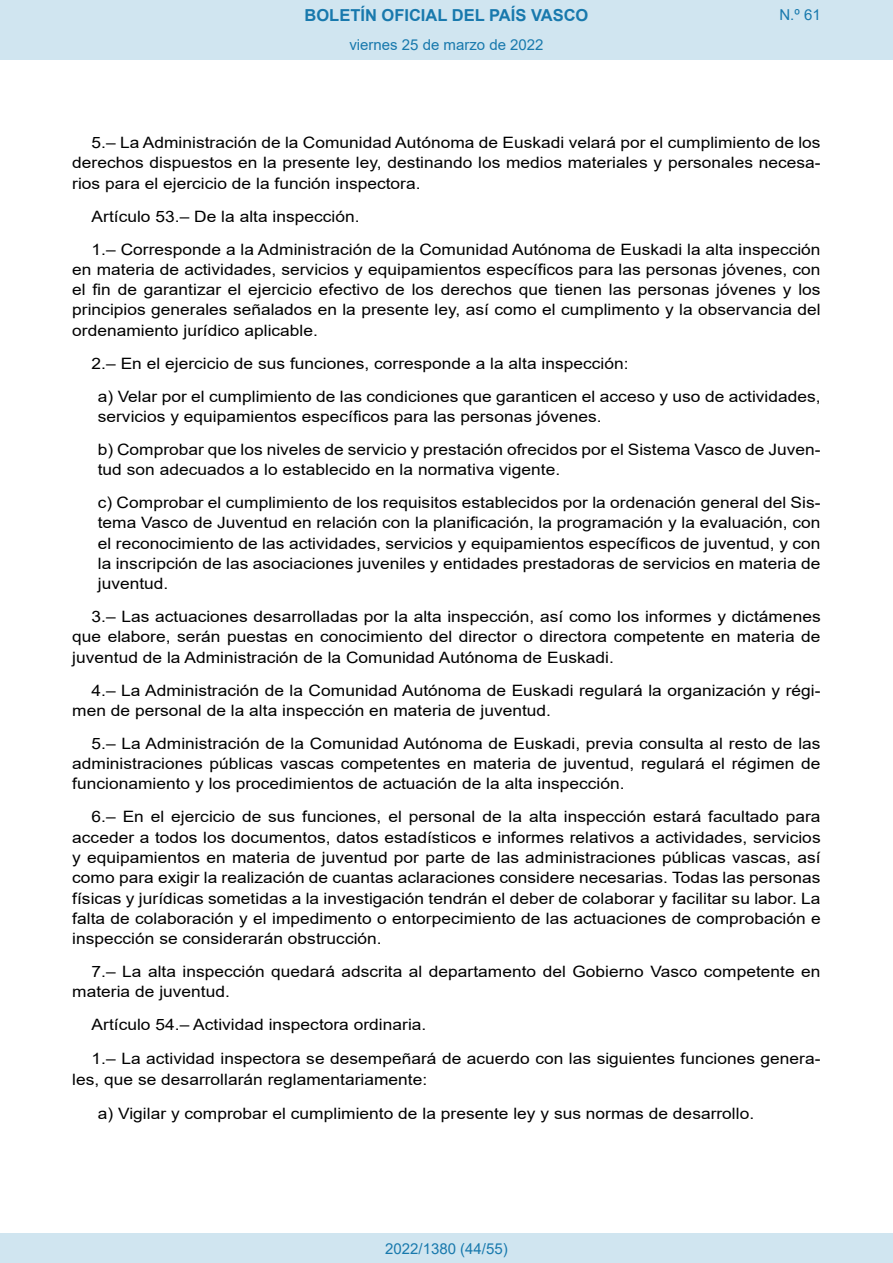
<style>
.page{position:relative;width:893px;height:1263px;background:#fff}
.page>*{position:absolute;margin:0;border:0;box-sizing:border-box;transform-origin:0 0}
.t1{font:700 16.5px "Arial";color:#1879ad}
.BOPVDetalle{font:15.6px/20.2px "Arial";color:#000;text-align:justify;scale:1.11 1}
.BOPVDetalle1{font:15.6px/20.2px "Arial";color:#000;scale:1.11 1}
.Paginacion_Centro{font:15px "Arial";color:#1879ad}
</style>
<div class="page">
<div style="left:0;top:0;width:893px;height:60px;background:#d0e5f0"></div>
<div style="left:0;top:1233px;width:893px;height:30px;background:#d0e5f0"></div>
<p class="t1" style="left:305px;top:3px;width:285px">BOLETÍN OFICIAL DEL PAÍS VASCO</p>
<p class="Paginacion_Centro" style="left:349px;top:35px;width:196px">viernes 25 de marzo de 2022</p>
<p class="Paginacion_Centro" style="left:779px;top:5px;width:43px">N.º 61</p>
<p class="BOPVDetalle" style="left:72px;top:132px;width:676px;text-indent:19px">5.– La Administración de la Comunidad Autónoma de Euskadi velará por el cumplimiento de los derechos dispuestos en la presente ley, destinando los medios materiales y personales necesa&shy;rios para el ejercicio de la función inspectora.</p>
<p class="BOPVDetalle" style="left:92px;top:206px;width:243px">Artículo 53.– De la alta inspección.</p>
<p class="BOPVDetalle" style="left:72px;top:239px;width:676px;text-indent:19px">1.– Corresponde a la Administración de la Comunidad Autónoma de Euskadi la alta inspección en materia de actividades, servicios y equipamientos específicos para las personas jóvenes, con el fin de garantizar el ejercicio efectivo de los derechos que tienen las personas jóvenes y los principios generales señalados en la presente ley, así como el cumplimento y la observancia del ordenamiento jurídico aplicable.</p>
<p class="BOPVDetalle" style="left:92px;top:353px;width:485px">2.– En el ejercicio de sus funciones, corresponde a la alta inspección:</p>
<p class="BOPVDetalle1" style="left:98px;top:386px;width:653px">a) Velar por el cumplimiento de las condiciones que garanticen el acceso y uso de actividades, servicios y equipamientos específicos para las personas jóvenes.</p>
<p class="BOPVDetalle1" style="left:98px;top:439px;width:653px">b) Comprobar que los niveles de servicio y prestación ofrecidos por el Sistema Vasco de Juven&shy;tud son adecuados a lo establecido en la normativa vigente.</p>
<p class="BOPVDetalle1" style="left:98px;top:492px;width:653px;text-align:justify">c) Comprobar el cumplimiento de los requisitos establecidos por la ordenación general del Sis&shy;tema Vasco de Juventud en relación con la planificación, la programación y la evaluación, con el reconocimiento de las actividades, servicios y equipamientos específicos de juventud, y con la inscripción de las asociaciones juveniles y entidades prestadoras de servicios en materia de juventud.</p>
<p class="BOPVDetalle" style="left:72px;top:606px;width:676px;text-indent:19px">3.– Las actuaciones desarrolladas por la alta inspección, así como los informes y dictámenes que elabore, serán puestas en conocimiento del director o directora competente en materia de juventud de la Administración de la Comunidad Autónoma de Euskadi.</p>
<p class="BOPVDetalle" style="left:72px;top:680px;width:676px;text-indent:19px">4.– La Administración de la Comunidad Autónoma de Euskadi regulará la organización y régi&shy;men de personal de la alta inspección en materia de juventud.</p>
<p class="BOPVDetalle" style="left:72px;top:733px;width:676px;text-indent:19px">5.– La Administración de la Comunidad Autónoma de Euskadi, previa consulta al resto de las administraciones públicas vascas competentes en materia de juventud, regulará el régimen de funcionamiento y los procedimientos de actuación de la alta inspección.</p>
<p class="BOPVDetalle" style="left:72px;top:807px;width:676px;text-indent:19px">6.– En el ejercicio de sus funciones, el personal de la alta inspección estará facultado para acceder a todos los documentos, datos estadísticos e informes relativos a actividades, servicios y equipamientos en materia de juventud por parte de las administraciones públicas vascas, así como para exigir la realización de cuantas aclaraciones considere necesarias. Todas las personas físicas y jurídicas sometidas a la investigación tendrán el deber de colaborar y facilitar su labor. La falta de colaboración y el impedimento o entorpecimiento de las actuaciones de comprobación e inspección se considerarán obstrucción.</p>
<p class="BOPVDetalle" style="left:72px;top:961px;width:676px;text-indent:19px">7.– La alta inspección quedará adscrita al departamento del Gobierno Vasco competente en materia de juventud.</p>
<p class="BOPVDetalle" style="left:92px;top:1014px;width:303px">Artículo 54.– Actividad inspectora ordinaria.</p>
<p class="BOPVDetalle" style="left:72px;top:1048px;width:676px;line-height:21px;text-indent:19px">1.– La actividad inspectora se desempeñará de acuerdo con las siguientes funciones genera&shy;les, que se desarrollarán reglamentariamente:</p>
<p class="BOPVDetalle1" style="left:98px;top:1103px;width:593px">a) Vigilar y comprobar el cumplimiento de la presente ley y sus normas de desarrollo.</p>
<p class="Paginacion_Centro" style="left:385px;top:1238px;width:124px">2022/1380 (44/55)</p>
</div>
